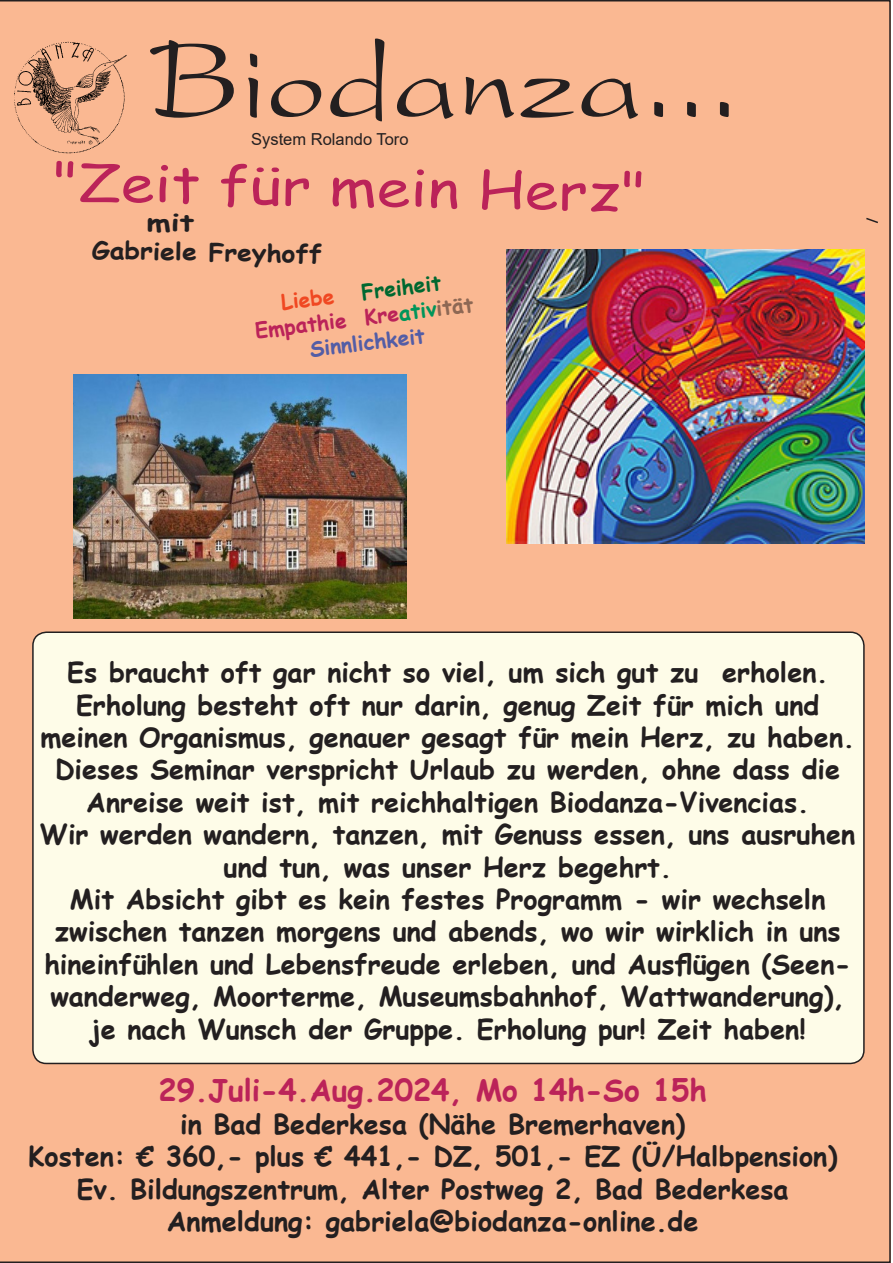
<style>
.page{position:relative;width:893px;height:1263px;background:#fff}
.page>*{position:absolute;margin:0;border:0;box-sizing:border-box;transform-origin:0 0}
.t1{font:118.5px "President Plain";color:#231f20}
.t2{font:51px "Comic Sans MS";color:#bb2359;scale:1.2 1}
.t3{font:700 30px "Comic Sans MS";color:#bb2359}
.t4{font:700 27px/32.4px "Comic Sans MS";color:#231f20;text-align:center}
.t5{font:700 24px/28.8px "Comic Sans MS";color:#231f20;scale:1.3 1}
.t6{font:700 21px "Comic Sans MS";color:#bb2359}
.t7{font:700 21px "Comic Sans MS";color:#535da6}
.t8{font:700 21px "Comic Sans MS";color:#006830}
.t9{font:700 21px "Comic Sans MS";color:#f04822}
.t10{font:16.5px "Arial";color:#231f20}
.s1{color:#00955a}
.s2{color:#8e6854}
</style>
<div class="page">
<div style="left:0;top:0;width:891px;height:1263px;background:#fab892"></div>
<div style="left:33px;top:632px;width:831px;height:431px;background:#fefce8;border-radius:14px"></div>
<div style="left:32px;top:631px;width:833px;height:433px;border:2px solid #231f20;border-radius:14px"></div>
<svg style="left:864px;top:217px;width:16px;height:7px"></svg>
<img style="left:7px;top:33px;width:129px;height:127px">
<img style="left:506px;top:250px;width:359px;height:293px">
<img style="left:73px;top:374px;width:334px;height:245px">
<h1 class="t1" style="left:148px;top:14px;width:594px">Biodanza...</h1>
<p class="t10" style="left:251px;top:128px;width:159px">System Rolando Toro</p>
<h2 class="t2" style="left:53px;top:144px;width:497px;rotate:1deg">"Zeit für mein Herz"</h2>
<p class="t5" style="left:93px;top:206px;width:179px;text-indent:54px;rotate:1deg">mit<br>Gabriele Freyhoff</p>
<p class="t8" style="left:360px;top:277px;width:82px;rotate:-7deg">Freiheit</p>
<p class="t6" style="left:253px;top:315px;width:221px;rotate:-7deg">Empathie Kre<span class="s1">ativ</span><span class="s2">ität</span></p>
<p class="t9" style="left:279px;top:287px;width:55px;rotate:-7deg">Liebe</p>
<p class="t7" style="left:308px;top:334px;width:117px;rotate:-7deg">Sinnlichkeit</p>
<p class="t4" style="left:40px;top:655px;width:817px">Es braucht oft gar nicht so viel, um sich gut zu erholen.<br>Erholung besteht oft nur darin, genug Zeit für mich und meinen Organismus, genauer gesagt für mein Herz, zu haben.<br>Dieses Seminar verspricht Urlaub zu werden, ohne dass die Anreise weit ist, mit reichhaltigen Biodanza-Vivencias.<br>Wir werden wandern, tanzen, mit Genuss essen, uns ausruhen und tun, was unser Herz begehrt.<br>Mit Absicht gibt es kein festes Programm - wir wechseln zwischen tanzen morgens und abends, wo wir wirklich in uns hineinfühlen und Lebensfreude erleben, und Ausflügen (Seen&shy;wanderweg, Moorterme, Museumsbahnhof, Wattwanderung), je nach Wunsch der Gruppe. Erholung pur! Zeit haben!</p>
<p class="t3" style="left:158px;top:1068px;width:550px">29.Juli-4.Aug.2024, Mo 14h-So 15h</p>
<p class="t4" style="left:28px;top:1107px;width:811px">in Bad Bederkesa (Nähe Bremerhaven)<br>Kosten: € 360,- plus € 441,- DZ, 501,- EZ (Ü/Halbpension)<br>Ev. Bildungszentrum, Alter Postweg 2, Bad Bederkesa Anmeldung: gabriela@biodanza-online.de</p>
</div>
